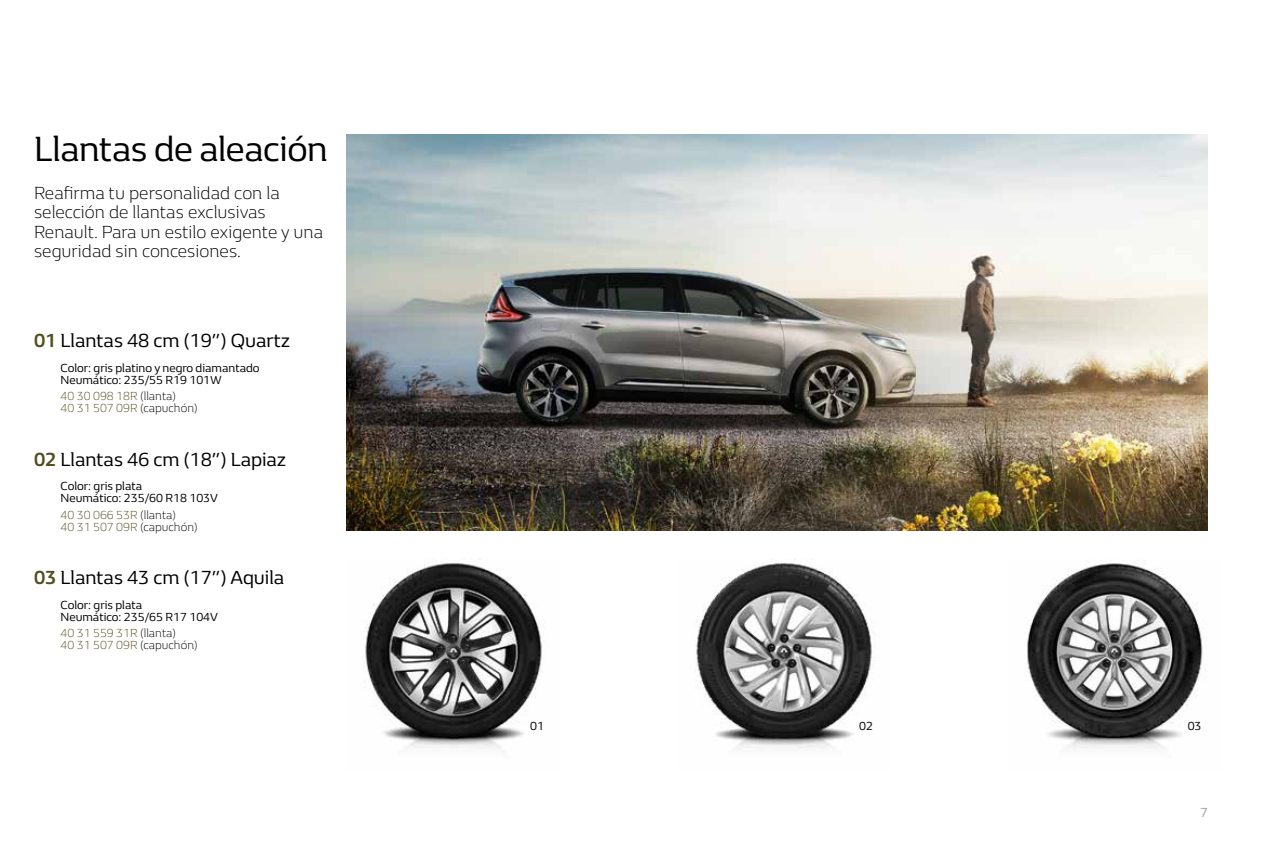
<style>
.page{position:relative;width:1276px;height:851px;background:#fff}
.page>*{position:absolute;margin:0;border:0;box-sizing:border-box;transform-origin:0 0}
.t1{font:36px "Renault Life";letter-spacing:-.01em;color:#000}
.t2{font:19.5px "Renault Life";color:#000}
.t3{font:300 18px/19.5px "Renault Life";color:#000}
.t4{font:13.5px "Renault Life";color:#9c9e9f}
.t5{font:12px/12px "Renault Life";color:#000}
.t6{font:300 12px/12px "Renault Life";color:#544e1f}
.s1{font-weight:700;color:#544e1f}
.s2{color:#000}
</style>
<div class="page">
<img style="left:347px;top:134px;width:861px;height:396px">
<img style="left:696px;top:559px;width:180px;height:191px">
<img style="left:1027px;top:560px;width:179px;height:190px">
<img style="left:365px;top:559px;width:177px;height:189px">
<h1 class="t1" style="left:34px;top:124px;width:295px">Llantas de aleación</h1>
<h3 class="t3" style="left:34px;top:182px;width:291px">Reafirma tu personalidad con la selección de llantas exclusivas<br>Renault. Para un estilo exigente y una seguridad sin concesiones.</h3>
<h2 class="t2" style="left:34px;top:327px;width:258px"><span class="s1">01</span> Llantas 48 cm (19”) Quartz</h2>
<p class="t5" style="left:61px;top:361px;width:200px">Color: gris platino y negro diamantado<br>Neumático: 235/55 R19 101W</p>
<p class="t6" style="left:61px;top:389px;width:139px">40 30 098 18R <span class="s2">(llanta)<br></span>40 31 507 09R <span class="s2">(capuchón)</span></p>
<h2 class="t2" style="left:34px;top:446px;width:254px"><span class="s1">02</span> Llantas 46 cm (18”) Lapiaz</h2>
<p class="t5" style="left:61px;top:479px;width:159px">Color: gris plata<br>Neumático: 235/60 R18 103V</p>
<p class="t6" style="left:61px;top:508px;width:139px">40 30 066 53R <span class="s2">(llanta)<br></span>40 31 507 09R <span class="s2">(capuchón)</span></p>
<h2 class="t2" style="left:34px;top:564px;width:252px"><span class="s1">03</span> Llantas 43 cm (17”) Aquila</h2>
<p class="t5" style="left:61px;top:598px;width:159px">Color: gris plata<br>Neumático: 235/65 R17 104V</p>
<p class="t6" style="left:61px;top:626px;width:139px">40 31 559 31R <span class="s2">(llanta)<br></span>40 31 507 09R <span class="s2">(capuchón)</span></p>
<p class="t5" style="left:530px;top:719px;width:15px">01</p>
<p class="t5" style="left:859px;top:719px;width:15px">02</p>
<p class="t5" style="left:1187px;top:719px;width:15px">03</p>
<p class="t4" style="left:1200px;top:803px;width:9px">7</p>
</div>
